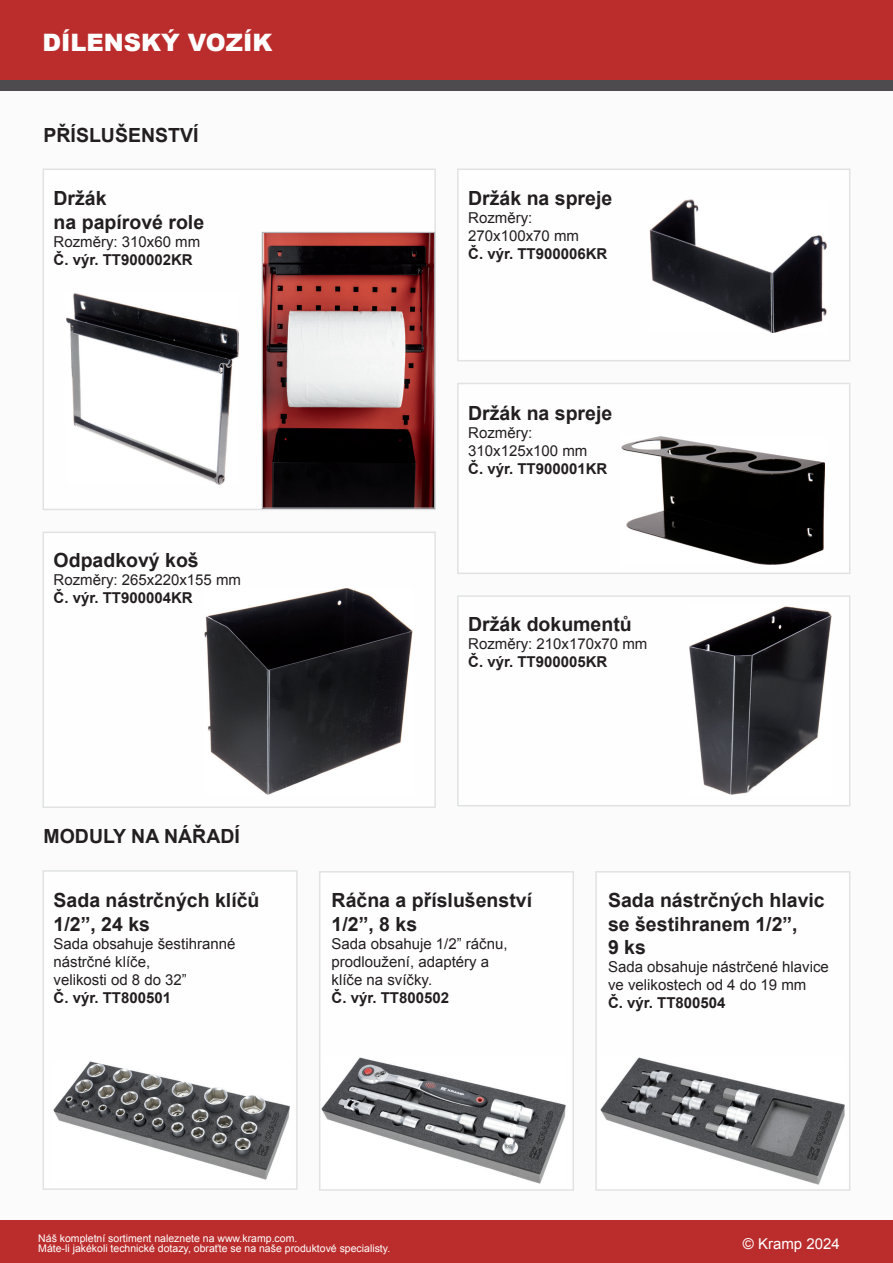
<style>
.page{position:relative;width:893px;height:1263px;background:#fbfbfb}
.page>*{position:absolute;margin:0;border:0;box-sizing:border-box;transform-origin:0 0}
.t1{font:900 24px "Arial";color:#fff}
.t2{font:700 19.5px/23.4px "Arial";color:#231f20}
.t3{font:15px/18px "Arial";color:#231f20}
.t4{font:700 15px "Arial";color:#231f20}
.t5{font:15px "Arial";color:#fff}
.t6{font:10.5px/10.5px "Arial";color:#fff}
</style>
<div class="page">
<div style="left:0;top:1220px;width:893px;height:43px;background:#bb2d2d"></div>
<div style="left:0;top:0;width:893px;height:85px;background:#bb2d2d"></div>
<div style="left:0;top:80px;width:893px;height:10px;background:#4d4b4d"></div>
<div style="left:43px;top:168px;width:393px;height:342px;background:#fff;border:2px solid #dddedf"></div>
<div style="left:457px;top:168px;width:393px;height:193px;background:#fff;border:2px solid #dddedf"></div>
<div style="left:43px;top:531px;width:393px;height:277px;background:#fff;border:2px solid #dddedf"></div>
<div style="left:457px;top:383px;width:393px;height:191px;background:#fff;border:2px solid #dddedf"></div>
<div style="left:457px;top:595px;width:393px;height:211px;background:#fff;border:2px solid #dddedf"></div>
<img style="left:66px;top:293px;width:173px;height:192px">
<img style="left:264px;top:234px;width:169px;height:273px">
<div style="left:262px;top:232px;width:173px;height:277px;border:1px solid #b2b3b7"></div>
<img style="left:650px;top:199px;width:176px;height:134px">
<div style="left:43px;top:870px;width:255px;height:320px;background:#fff;border:2px solid #dddedf"></div>
<div style="left:319px;top:871px;width:255px;height:320px;background:#fff;border:2px solid #dddedf"></div>
<div style="left:595px;top:871px;width:255px;height:320px;background:#fff;border:2px solid #dddedf"></div>
<img style="left:54px;top:1061px;width:236px;height:119px">
<img style="left:322px;top:1058px;width:244px;height:125px">
<img style="left:600px;top:1057px;width:244px;height:127px">
<img style="left:621px;top:436px;width:203px;height:129px">
<img style="left:204px;top:588px;width:208px;height:207px">
<img style="left:690px;top:607px;width:142px;height:188px">
<h1 class="t1" style="left:43px;top:25px;width:231px">DÍLENSKÝ VOZÍK</h1>
<h2 class="t2" style="left:44px;top:124px;width:156px">PŘÍSLUŠENSTVÍ</h2>
<h2 class="t2" style="left:54px;top:188px;width:152px">Držák<br>na papírové role</h2>
<p class="t3" style="left:54px;top:233px;width:148px">Rozměry: 310x60 mm</p>
<p class="t4" style="left:54px;top:250px;width:141px">Č. výr. TT900002KR</p>
<h2 class="t2" style="left:54px;top:549px;width:147px">Odpadkový koš</h2>
<p class="t3" style="left:54px;top:571px;width:189px">Rozměry: 265x220x155 mm</p>
<p class="t4" style="left:54px;top:588px;width:141px">Č. výr. TT900004KR</p>
<h2 class="t2" style="left:44px;top:825px;width:198px">MODULY NA NÁŘADÍ</h2>
<h2 class="t2" style="left:54px;top:889px;width:207px">Sada nástrčných klíčů<br>1/2”, 24 ks</h2>
<p class="t3" style="left:54px;top:934px;width:183px">Sada obsahuje šestihranné nástrčné klíče,<br>velikosti od 8 do 32”</p>
<p class="t4" style="left:54px;top:987px;width:119px">Č. výr. TT800501</p>
<h2 class="t2" style="left:468px;top:188px;width:146px">Držák na spreje</h2>
<p class="t3" style="left:468px;top:209px;width:112px">Rozměry:<br>270x100x70 mm</p>
<p class="t4" style="left:468px;top:244px;width:141px">Č. výr. TT900006KR</p>
<h2 class="t2" style="left:468px;top:402px;width:146px">Držák na spreje</h2>
<p class="t3" style="left:468px;top:424px;width:121px">Rozměry:<br>310x125x100 mm</p>
<p class="t4" style="left:468px;top:458px;width:141px">Č. výr. TT900001KR</p>
<h2 class="t2" style="left:468px;top:613px;width:165px">Držák dokumentů</h2>
<p class="t3" style="left:468px;top:635px;width:181px">Rozměry: 210x170x70 mm</p>
<p class="t4" style="left:468px;top:652px;width:141px">Č. výr. TT900005KR</p>
<h2 class="t2" style="left:332px;top:889px;width:202px">Ráčna a příslušenství<br>1/2”, 8 ks</h2>
<p class="t3" style="left:332px;top:934px;width:177px">Sada obsahuje 1/2” ráčnu, prodloužení, adaptéry a klíče na svíčky.</p>
<p class="t4" style="left:332px;top:987px;width:119px">Č. výr. TT800502</p>
<h2 class="t2" style="left:608px;top:889px;width:218px">Sada nástrčných hlavic se šestihranem 1/2”,<br>9 ks</h2>
<p class="t3" style="left:608px;top:958px;width:222px">Sada obsahuje nástrčené hlavice ve velikostech od 4 do 19 mm</p>
<p class="t4" style="left:608px;top:993px;width:119px">Č. výr. TT800504</p>
<p class="t6" style="left:38px;top:1233px;width:353px">Náš kompletní sortiment naleznete na www.kramp.com.<br>Máte-li jakékoli technické dotazy, obraťte se na naše produktové specialisty.</p>
<p class="t5" style="left:743px;top:1233px;width:98px">© Kramp 2024</p>
</div>
